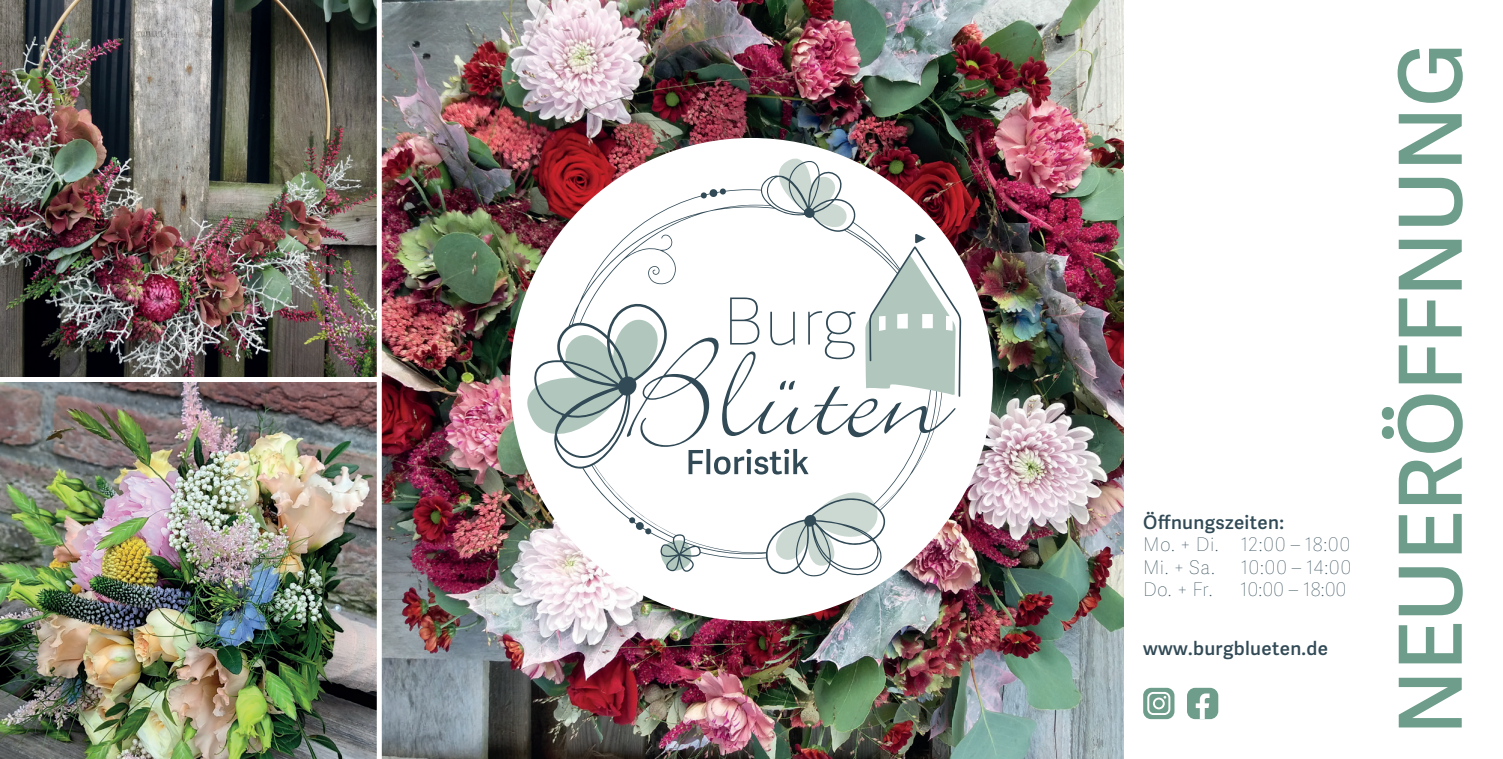
<style>
.page{position:relative;width:1503px;height:759px;background:#fff}
.page>*{position:absolute;margin:0;border:0;box-sizing:border-box;transform-origin:0 0}
.t1{font:600 87px "Adelle Sans";letter-spacing:-.01em;color:#6f9d8b}
.t2{font:100 18.75px/22.5px "Adelle Sans";letter-spacing:.01em;color:#314a56}
.t3{font:600 18.75px "Adelle Sans";letter-spacing:.02em;color:#314a56}
</style>
<div class="page">
<img style="left:382px;top:0;width:741px;height:758px">
<img style="left:0;top:0;width:382px;height:377px">
<img style="left:0;top:380px;width:382px;height:378px">
<div style="left:510px;top:138px;width:482px;height:482px;background:#fff;border-radius:50%"></div>
<img style="left:522px;top:255px;width:11px;height:316px">
<svg style="left:533px;top:160px;width:428px;height:417px"></svg>
<svg style="left:1143px;top:687px;width:31px;height:31px"></svg>
<svg style="left:1147px;top:691px;width:23px;height:23px"></svg>
<div style="left:1187px;top:687px;width:31px;height:31px;background:#6f9d8b;border-radius:8px"></div>
<svg style="left:1195px;top:693px;width:14px;height:25px"></svg>
<p class="t3" style="left:1143px;top:511px;width:142px">Öffnungszeiten:</p>
<p class="t2" style="left:1143px;top:533px;width:209px">Mo. + Di. 12:00 – 18:00<br>Mi. + Sa.</p>
<p class="t2" style="left:1240px;top:556px;width:112px">10:00 – 14:00</p>
<p class="t2" style="left:1143px;top:578px;width:71px">Do. + Fr.</p>
<p class="t2" style="left:1240px;top:578px;width:108px">10:00 – 18:00</p>
<p class="t3" style="left:1143px;top:637px;width:186px">www.burgblueten.de</p>
<h1 class="t1" style="left:1380px;top:734px;width:693px;rotate:-90deg">NEUERÖFFNUNG</h1>
</div>
